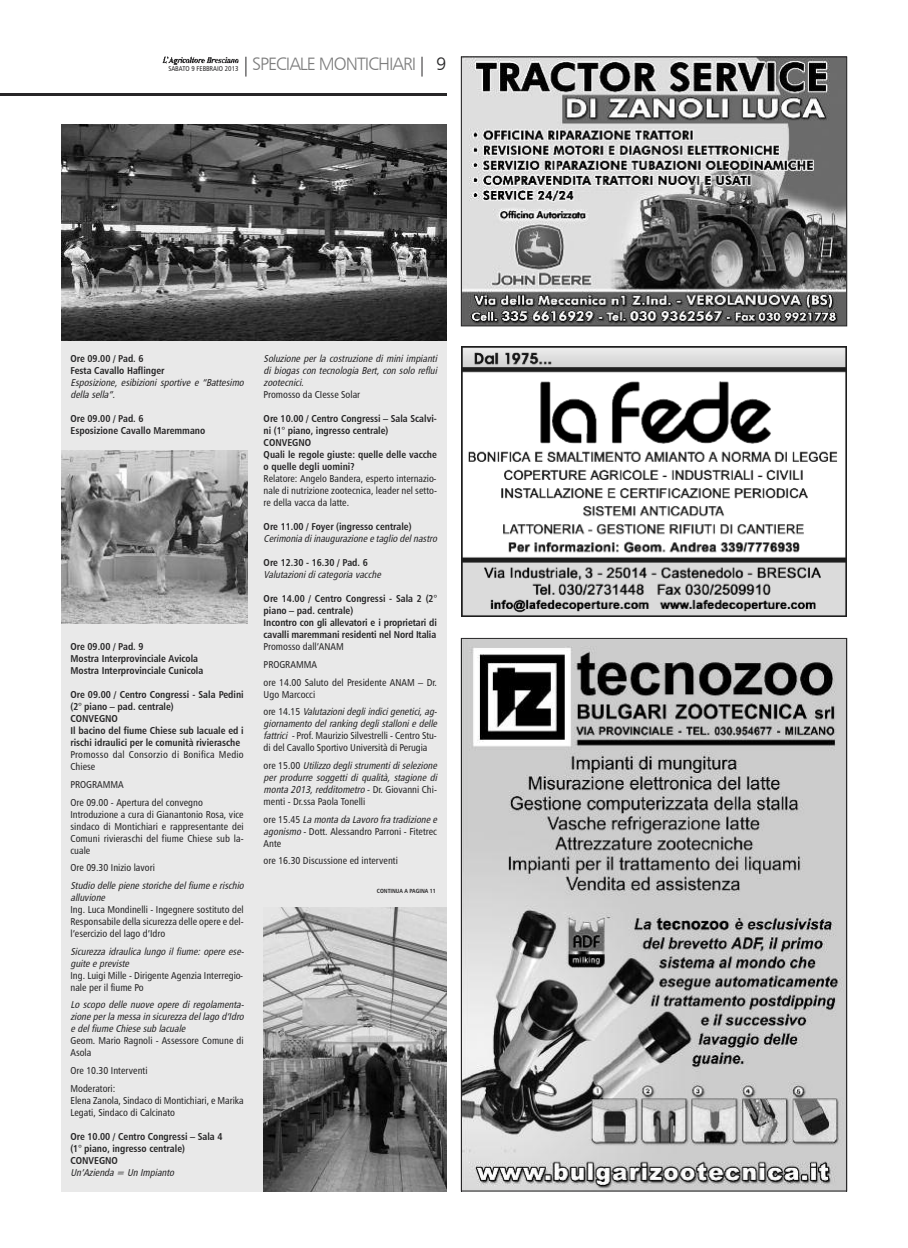
<style>
.page{position:relative;width:908px;height:1248px;background:#fff}
.page>*{position:absolute;margin:0;border:0;box-sizing:border-box;transform-origin:0 0}
.t1{font:18px "Humanist 777 BT Light B";letter-spacing:-.055em;color:#7d7d7d}
.t2{font:10px/12px "Humanist 777 BT Roman Condensed B";color:#272627}
.t3{font:10px/12px "Humanist 777 BT Bold Condensed B";color:#272627}
.t4{font:italic 10px/12px "Humanist 777 BT Roman Condensed B";color:#272627}
.t5{font:10px/12px "Humanist 777 BT Roman Condensed B";letter-spacing:.02em;color:#272627}
.t6{font:7px "Humanist 777 BT Roman Condensed B";color:#272627}
.t7{font:6px "Humanist 777 BT Bold Condensed B";color:#272627}
.s1{color:#272627}
.s2{font-style:normal}
.s3{font-style:italic}
</style>
<div class="page">
<div style="left:61px;top:134px;width:385px;height:1057px;background:#e9e9e9"></div>
<hr style="left:0;top:93px;width:206px;height:3px;background:#272627">
<hr style="left:61px;top:93px;width:385px;height:3px;background:#272627">
<img style="left:163px;top:57px;width:76px;height:8px">
<svg style="left:245px;top:57px;width:1px;height:20px"></svg>
<svg style="left:421px;top:57px;width:1px;height:20px"></svg>
<img style="left:463px;top:640px;width:381px;height:549px">
<img style="left:461px;top:346px;width:385px;height:270px">
<img style="left:463px;top:59px;width:381px;height:265px">
<div style="left:461px;top:57px;width:385px;height:269px;border:1px solid #272627"></div>
<img style="left:61px;top:125px;width:385px;height:215px">
<img style="left:61px;top:451px;width:186px;height:172px">
<img style="left:264px;top:907px;width:182px;height:284px">
<p class="t6" style="left:168px;top:65px;width:72px">SABATO 9 FEBBRAIO 2013</p>
<h1 class="t1" style="left:252px;top:53px;width:195px">SPECIALE MONTICHIARI <span class="s1">9</span></h1>
<p class="t3" style="left:70px;top:352px;width:95px">ore 09.00 / pad. 6<br>Festa cavallo Haflinger</p>
<p class="t4" style="left:70px;top:376px;width:177px">Esposizione, esibizioni sportive e “Battesimo della sella”.</p>
<p class="t3" style="left:70px;top:412px;width:136px">ore 09.00 / pad. 6<br>esposizione cavallo Maremmano</p>
<p class="t3" style="left:70px;top:640px;width:134px">ore 09.00 / pad. 9<br>Mostra interprovinciale avicola<br>Mostra interprovinciale cunicola</p>
<p class="t3" style="left:70px;top:688px;width:175px">ore 09.00 / centro congressi - sala pedini (2° piano – pad. centrale)<br>convegno<br>il bacino del fiume chiese sub lacuale ed i rischi idraulici per le comunità rivierasche</p>
<p class="t5" style="left:70px;top:748px;width:175px">Promosso dal Consorzio di Bonifica Medio<br>Chiese</p>
<p class="t2" style="left:70px;top:775px;width:134px;line-height:17.7px">PROGRAMMA<br>Ore 09.00 - Apertura del convegno</p>
<p class="t2" style="left:70px;top:807px;width:175px;text-align:justify">Introduzione a cura di Gianantonio Rosa, vice sindaco di Montichiari e rappresentante dei Comuni rivieraschi del fiume Chiese sub la&shy;cuale</p>
<p class="t2" style="left:70px;top:861px;width:86px">Ore 09.30 Inizio lavori</p>
<p class="t4" style="left:70px;top:879px;width:177px">Studio delle piene storiche del fiume e rischio alluvione</p>
<p class="t2" style="left:70px;top:903px;width:175px;text-align:justify">Ing. Luca Mondinelli - Ingegnere sostituto del Responsabile della sicurezza delle opere e del&shy;l’esercizio del lago d’Idro</p>
<p class="t4" style="left:70px;top:944px;width:177px">Sicurezza idraulica lungo il fiume: opere ese&shy;guite e previste</p>
<p class="t2" style="left:70px;top:968px;width:174px">Ing. Luigi Mille - Dirigente Agenzia Interregio&shy;nale per il fiume Po</p>
<p class="t4" style="left:70px;top:998px;width:177px;text-align:justify">Lo scopo delle nuove opere di regolamenta&shy;zione per la messa in sicurezza del lago d’Idro e del fiume Chiese sub lacuale</p>
<p class="t2" style="left:70px;top:1034px;width:175px">Geom. Mario Ragnoli - Assessore Comune di<br>Asola</p>
<p class="t2" style="left:70px;top:1061px;width:78px;line-height:17.7px">Ore 10.30 Interventi<br>Moderatori:</p>
<p class="t2" style="left:70px;top:1093px;width:175px">Elena Zanola, Sindaco di Montichiari, e Marika<br>Legati, Sindaco di Calcinato</p>
<p class="t3" style="left:70px;top:1129px;width:153px">ore 10.00 / centro congressi – sala 4 (1° piano, ingresso centrale) convegno</p>
<p class="t4" style="left:70px;top:1165px;width:108px">Un’Azienda = Un Impianto</p>
<p class="t4" style="left:263px;top:352px;width:177px;text-align:justify">Soluzione per la costruzione di mini impianti di biogas con tecnologia Bert, con solo reflui zootecnici.</p>
<p class="t2" style="left:263px;top:388px;width:98px">Promosso da CIesse Solar</p>
<p class="t3" style="left:263px;top:412px;width:175px">ore 10.00 / centro congressi – sala scalvi&shy;ni (1° piano, ingresso centrale) convegno<br>Quali le regole giuste: quelle delle vacche o quelle degli uomini?</p>
<p class="t2" style="left:263px;top:472px;width:175px;text-align:justify">Relatore: Angelo Bandera, esperto internazio&shy;nale di nutrizione zootecnica, leader nel setto&shy;re della vacca da latte.</p>
<p class="t3" style="left:263px;top:520px;width:149px">ore 11.00 / Foyer (ingresso centrale)</p>
<p class="t4" style="left:263px;top:532px;width:177px">Cerimonia di inaugurazione e taglio del nastro</p>
<p class="t3" style="left:263px;top:556px;width:106px">ore 12.30 - 16.30 / pad. 6</p>
<p class="t4" style="left:263px;top:568px;width:121px">Valutazioni di categoria vacche</p>
<p class="t3" style="left:263px;top:592px;width:175px">ore 14.00 / centro congressi - sala 2 (2° piano – pad. centrale)<br>incontro con gli allevatori e i proprietari di cavalli maremmani residenti nel nord italia</p>
<p class="t2" style="left:263px;top:637px;width:175px;line-height:17.7px">Promosso dall’ANAM<br>PROGRAMMA<br>ore 14.00 Saluto del Presidente ANAM – Dr.</p>
<p class="t4" style="left:263px;top:685px;width:177px;line-height:17.7px"><span class="s2">Ugo Marcocci<br>o r e 1 4 . 1 5</span> Valutazioni degli indici genetici, ag-</p>
<p class="t2" style="left:263px;top:717px;width:177px"><span class="s3">giornamento del ranking degli stalloni e delle fattrici -</span>Prof. Maurizio Silvestrelli - Centro Stu&shy;di del Cavallo Sportivo Università di Perugia</p>
<p class="t4" style="left:263px;top:759px;width:177px"><span class="s2">o r e 1 5 . 0 0</span> Utilizzo degli strumenti di selezione per produrre soggetti di qualità, stagione di monta 2013, redditometro <span class="s2">- D r. G i o v a n n i C h i - menti - Dr.ssa Paola Tonelli</span></p>
<p class="t2" style="left:263px;top:812px;width:177px">o r e 1 5 . 4 5 <span class="s3">La monta da Lavoro fra tradizione e agonismo</span>- Dott. Alessandro Parroni - Fitetrec<br>Ante</p>
<p class="t2" style="left:263px;top:854px;width:136px">ore 16.30 Discussione ed interventi</p>
<p class="t7" style="left:376px;top:886px;width:61px">continua a pagina 11</p>
</div>
